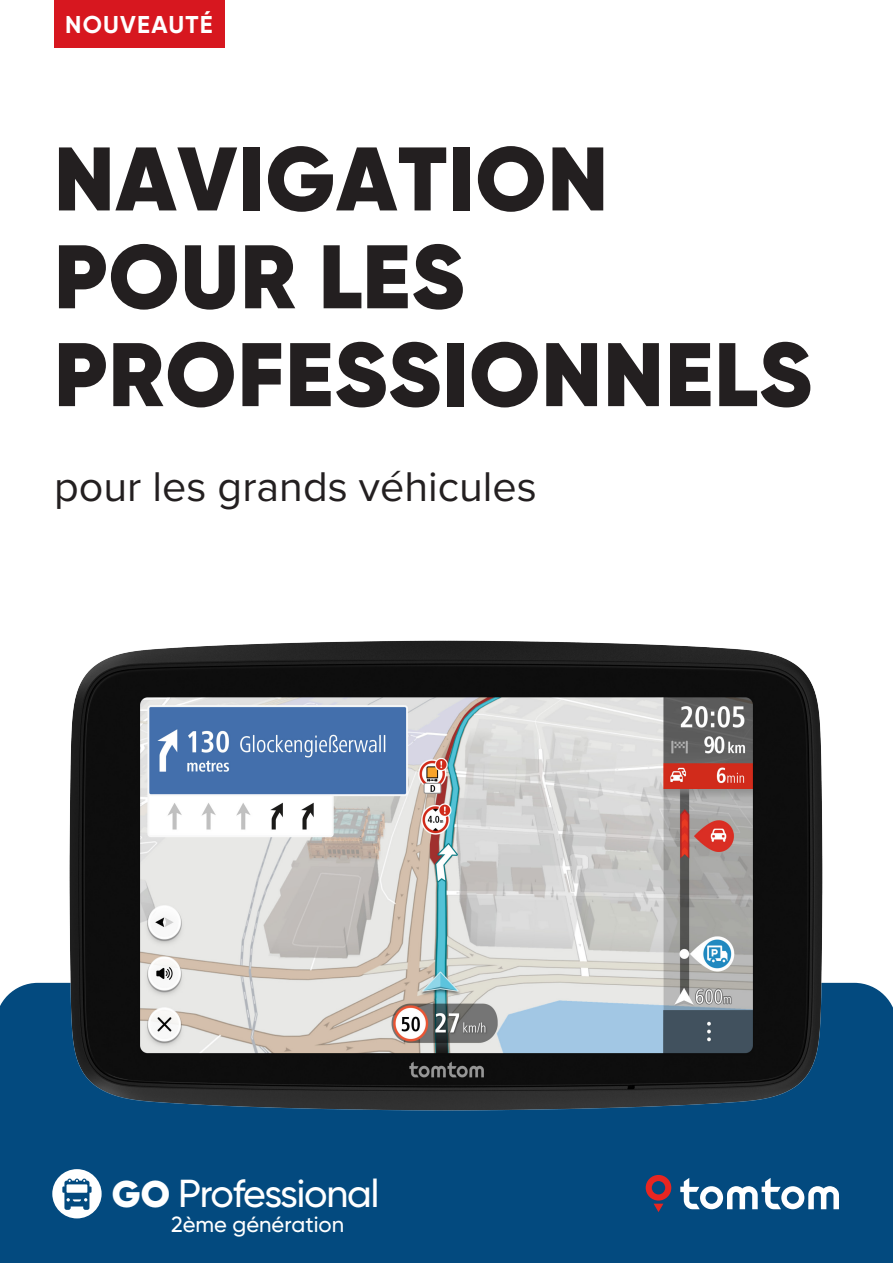
<style>
.page{position:relative;width:893px;height:1263px;background:#fff}
.page>*{position:absolute;margin:0;border:0;box-sizing:border-box;transform-origin:0 0}
.t1{font:900 90px/97.8px "Gilroy";letter-spacing:.01em;color:#231f20}
.t2{font:43.05px "Proxima Nova";color:#231f20}
.t3{font:500 39px "Gilroy";letter-spacing:-.03em;color:#fff}
.t4{font:700 24.3px "Gilroy";letter-spacing:.05em;color:#fff}
.t5{font:500 21.9px "Gilroy";color:#fff}
.s1{font-weight:900;font-size:37.05px}
</style>
<div class="page">
<div style="left:0;top:983px;width:893px;height:280px;background:#034a7f"></div>
<div style="left:54px;top:0;width:170px;height:47px;background:#d7171f"></div>
<div style="left:52px;top:1169px;width:50px;height:49px;background:#fff;border-radius:50%"></div>
<svg style="left:62px;top:1178px;width:30px;height:32px"></svg>
<svg style="left:646px;top:1175px;width:25px;height:37px"></svg>
<svg style="left:680px;top:1178px;width:159px;height:31px"></svg>
<img style="left:64px;top:640px;width:763px;height:479px">
<p class="t4" style="left:65px;top:10px;width:149px">NOUVEAUTÉ</p>
<p class="t1" style="left:54px;top:130px;width:759px">NAVIGATION<br>POUR LES<br>PROFESSIONNELS</p>
<p class="t2" style="left:54px;top:454px;width:484px">pour les grands véhicules</p>
<p class="t3" style="left:112px;top:1169px;width:269px"><span class="s1">GO</span> Professional</p>
<p class="t5" style="left:171px;top:1211px;width:174px">2ème génération</p>
</div>
